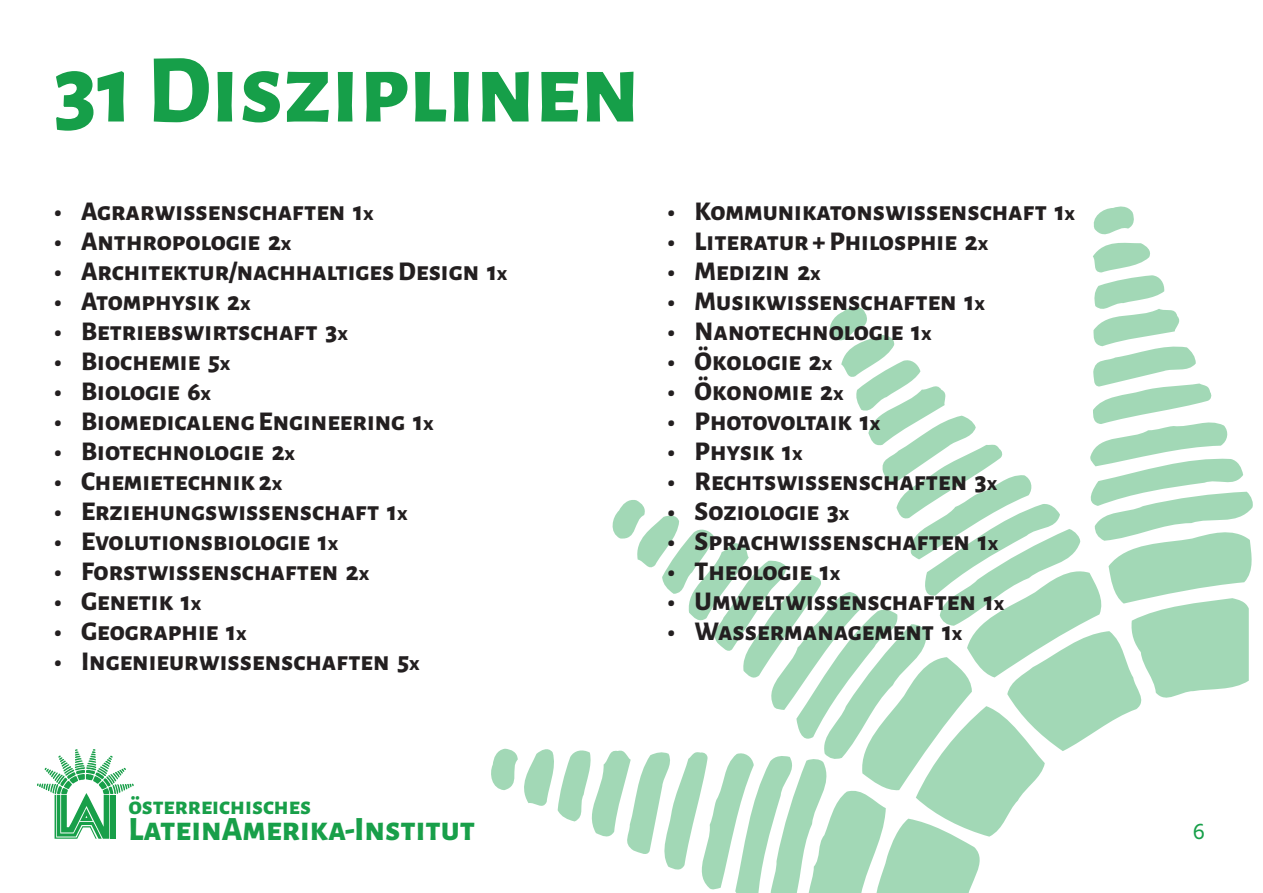
<style>
.page{position:relative;width:1263px;height:893px;background:#fff}
.page>*{position:absolute;margin:0;border:0;box-sizing:border-box;transform-origin:0 0}
.t1{font:800 97.5px "Alegreya Sans SC";color:#169f49}
.t2{font:800 34.05px "Alegreya Sans SC";color:#189f49}
.t3{font:800 27px "Alegreya Sans SC";color:#231f20}
.t4{font:800 27px "Alegreya Sans SC";letter-spacing:-.025em;color:#231f20}
.t5{font:800 24.3px "Alegreya Sans SC";color:#189f49}
.t6{font:22.8px "Hind";color:#169f49}
.s1{font-size:19.5px}
</style>
<div class="page">
<svg style="left:491px;top:206px;width:762px;height:687px"></svg>
<svg style="left:37px;top:749px;width:97px;height:90px"></svg>
<h1 class="t1" style="left:54px;top:16px;width:587px">31 Disziplinen</h1>
<p class="t3" style="left:54px;top:191px;width:321px">• Agrarwissenschaften 1<span class="s1">x</span></p>
<p class="t3" style="left:54px;top:221px;width:239px">• Anthropologie 2<span class="s1">x</span></p>
<p class="t3" style="left:54px;top:251px;width:455px">• Architektur/nachhaltiges Design 1<span class="s1">x</span></p>
<p class="t3" style="left:54px;top:281px;width:198px">• Atomphysik 2<span class="s1">x</span></p>
<p class="t3" style="left:54px;top:311px;width:295px">• Betriebswirtschaft 3<span class="s1">x</span></p>
<p class="t3" style="left:54px;top:341px;width:178px">• Biochemie 5<span class="s1">x</span></p>
<p class="t3" style="left:54px;top:371px;width:159px">• Biologie 6<span class="s1">x</span></p>
<p class="t3" style="left:54px;top:401px;width:381px">• Biomedicaleng Engineering 1<span class="s1">x</span></p>
<p class="t3" style="left:54px;top:431px;width:243px">• Biotechnologie 2<span class="s1">x</span></p>
<p class="t3" style="left:54px;top:461px;width:230px">• Chemietechnik 2<span class="s1">x</span></p>
<p class="t3" style="left:54px;top:491px;width:355px">• Erziehungswissenschaft 1<span class="s1">x</span></p>
<p class="t3" style="left:54px;top:521px;width:286px">• Evolutionsbiologie 1<span class="s1">x</span></p>
<p class="t3" style="left:54px;top:551px;width:317px">• Forstwissenschaften 2<span class="s1">x</span></p>
<p class="t3" style="left:54px;top:581px;width:149px">• Genetik 1<span class="s1">x</span></p>
<p class="t3" style="left:54px;top:611px;width:194px">• Geographie 1<span class="s1">x</span></p>
<p class="t3" style="left:54px;top:641px;width:367px">• Ingenieurwissenschaften 5<span class="s1">x</span></p>
<p class="t3" style="left:668px;top:191px;width:409px">• Kommunikatonswissenschaft 1<span class="s1">x</span></p>
<p class="t3" style="left:668px;top:221px;width:322px">• Literatur + Philosphie 2<span class="s1">x</span></p>
<p class="t3" style="left:668px;top:251px;width:155px">• Medizin 2<span class="s1">x</span></p>
<p class="t3" style="left:668px;top:281px;width:319px">• Musikwissenschaften 1<span class="s1">x</span></p>
<p class="t3" style="left:668px;top:311px;width:265px">• Nanotechnologie 1<span class="s1">x</span></p>
<p class="t3" style="left:668px;top:341px;width:166px">• Ökologie 2<span class="s1">x</span></p>
<p class="t3" style="left:668px;top:371px;width:178px">• Ökonomie 2<span class="s1">x</span></p>
<p class="t4" style="left:668px;top:401px;width:214px">• Photovoltaik 1<span class="s1">x</span></p>
<p class="t3" style="left:668px;top:431px;width:137px">• Physik 1<span class="s1">x</span></p>
<p class="t3" style="left:668px;top:461px;width:331px">• Rechtswissenschaften 3<span class="s1">x</span></p>
<p class="t3" style="left:668px;top:491px;width:183px">• Soziologie 3<span class="s1">x</span></p>
<p class="t3" style="left:668px;top:521px;width:332px">• Sprachwissenschaften 1<span class="s1">x</span></p>
<p class="t3" style="left:668px;top:551px;width:174px">• Theologie 1<span class="s1">x</span></p>
<p class="t3" style="left:668px;top:581px;width:338px">• Umweltwissenschaften 1<span class="s1">x</span></p>
<p class="t3" style="left:668px;top:611px;width:296px">• Wassermanagement 1<span class="s1">x</span></p>
<p class="t5" style="left:128px;top:787px;width:184px">österreichisches</p>
<p class="t2" style="left:128px;top:803px;width:348px">LateinAmerika-Institut</p>
<p class="t6" style="left:1193px;top:816px;width:13px">6</p>
</div>
